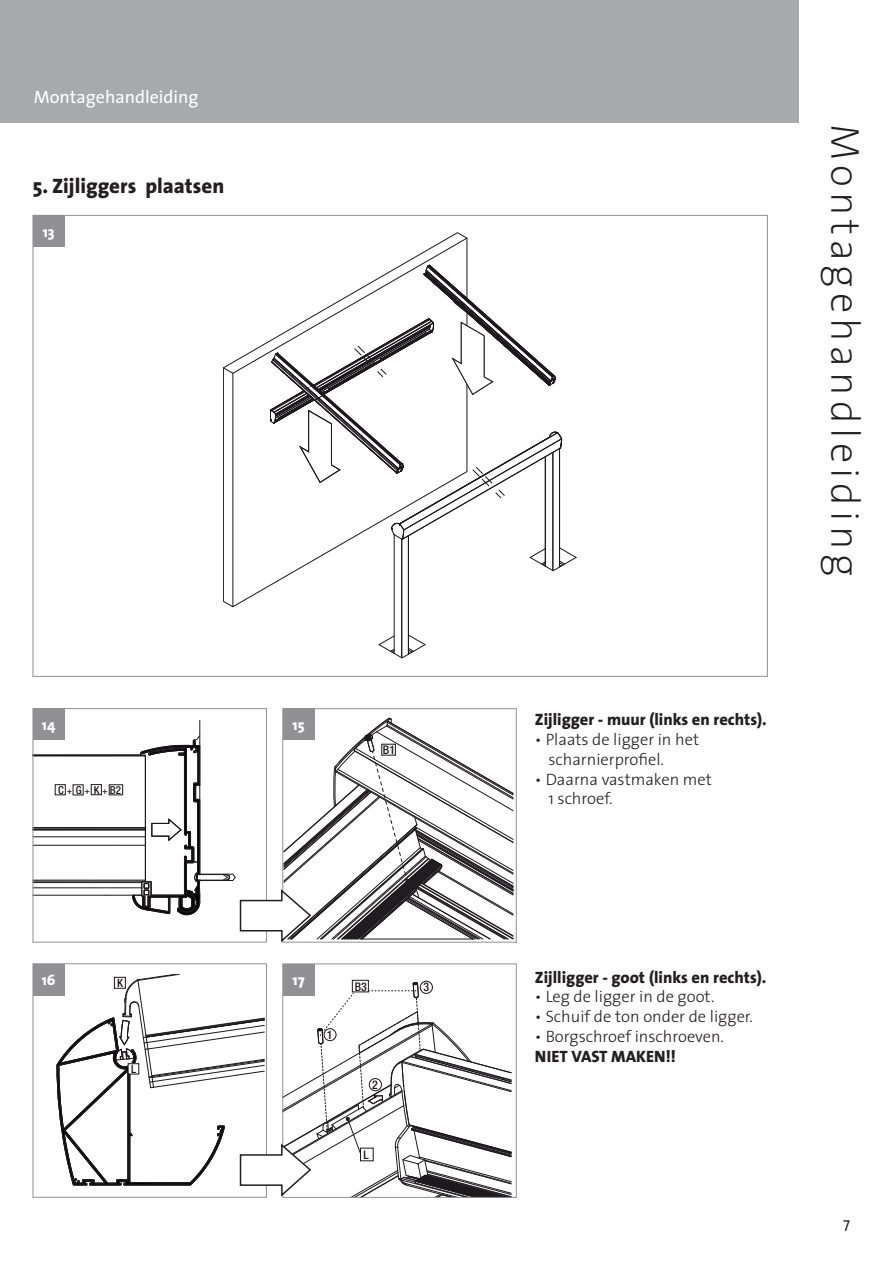
<style>
.page{position:relative;width:893px;height:1263px;background:#fff}
.page>*{position:absolute;margin:0;border:0;box-sizing:border-box;transform-origin:0 0}
.t1{font:200 40.5px "The Sans";letter-spacing:.12em;color:#231f20}
.t2{font:800 21px "The Sans";color:#231f20}
.t3{font:18px "The Sans";color:#fff}
.t4{font:300 16.5px/19.8px "The Sans";color:#231f20}
.t5{font:800 16.5px "The Sans";color:#231f20}
.t6{font:800 15px "The Sans";color:#fff}
.t7{font:15px "The Sans";color:#231f20}
.t8{font:500 condensed 12px "Helvetica Neue";color:#1d181b}
.t9{font:500 condensed 11.55px "Helvetica Neue";color:#1d181b}
.t10{font:500 condensed 10.95px "Helvetica Neue";color:#1d181b}
.t11{font:500 condensed 9.15px "Helvetica Neue";color:#1d181b}
.s1{font-size:9.15px}
</style>
<div class="page">
<div style="left:0;top:0;width:893px;height:123px;background:#a7a9ac"></div>
<div style="left:799px;top:0;width:94px;height:1263px;background:#fff"></div>
<hr style="left:553px;top:452px;width:1px;height:118px;background:#1d181b">
<svg style="left:378px;top:634px;width:48px;height:24px"></svg>
<hr style="left:401px;top:539px;width:1px;height:119px;background:#1d181b">
<hr style="left:394px;top:535px;width:1px;height:118px;background:#1d181b">
<hr style="left:408px;top:536px;width:1px;height:118px;background:#1d181b">
<hr style="left:545px;top:457px;width:1px;height:105px;background:#1d181b">
<hr style="left:559px;top:448px;width:1px;height:100px;background:#1d181b">
<svg style="left:530px;top:547px;width:47px;height:24px"></svg>
<svg style="left:223px;top:232px;width:244px;height:375px"></svg>
<svg style="left:223px;top:238px;width:339px;height:302px"></svg>
<div style="left:33px;top:215px;width:32px;height:32px;background:#919195"></div>
<div style="left:283px;top:964px;width:31px;height:31px;background:#919195"></div>
<div style="left:33px;top:963px;width:32px;height:32px;background:#919195"></div>
<svg style="left:33px;top:708px;width:481px;height:235px"></svg>
<svg style="left:56px;top:967px;width:456px;height:231px"></svg>
<p class="t3" style="left:34px;top:90px;width:166px">Montagehandleiding</p>
<p class="t2" style="left:33px;top:175px;width:193px">5. Zijliggers plaatsen</p>
<p class="t6" style="left:43px;top:224px;width:14px">13</p>
<p class="t6" style="left:42px;top:717px;width:15px">14</p>
<p class="t6" style="left:292px;top:717px;width:14px">15</p>
<p class="t10" style="left:58px;top:786px;width:64px">C G K<span class="s1">+</span> B2</p>
<p class="t11" style="left:67px;top:788px;width:7px">+</p>
<p class="t11" style="left:85px;top:788px;width:7px">+</p>
<p class="t8" style="left:383px;top:745px;width:14px">B1</p>
<p class="t6" style="left:42px;top:972px;width:15px">16</p>
<p class="t6" style="left:292px;top:972px;width:14px">17</p>
<p class="t9" style="left:117px;top:979px;width:7px">K</p>
<p class="t9" style="left:131px;top:1064px;width:7px">L</p>
<p class="t8" style="left:327px;top:1030px;width:7px">1</p>
<p class="t8" style="left:355px;top:982px;width:14px">B3</p>
<p class="t8" style="left:424px;top:983px;width:7px">3</p>
<p class="t8" style="left:372px;top:1080px;width:7px">2</p>
<p class="t8" style="left:364px;top:1150px;width:7px">L</p>
<h1 class="t1" style="left:861px;top:124px;width:454px;rotate:90deg">Montagehandleiding</h1>
<p class="t5" style="left:535px;top:711px;width:233px">Zijligger - muur (links en rechts).</p>
<p class="t4" style="left:548px;top:731px;width:152px;text-indent:-14px">• Plaats de ligger in het scharnierprofiel.</p>
<p class="t4" style="left:548px;top:770px;width:165px;text-indent:-14px">• Daarna vastmaken met<br>1 schroef.</p>
<p class="t5" style="left:535px;top:969px;width:233px">Zijlligger - goot (links en rechts).</p>
<p class="t4" style="left:535px;top:988px;width:181px">• Leg de ligger in de goot.</p>
<p class="t4" style="left:535px;top:1008px;width:220px">• Schuif de ton onder de ligger.</p>
<p class="t4" style="left:535px;top:1028px;width:191px">• Borgschroef inschroeven.</p>
<p class="t5" style="left:535px;top:1048px;width:142px">NIET VAST MAKEN!!</p>
<p class="t7" style="left:843px;top:1217px;width:8px">7</p>
</div>
